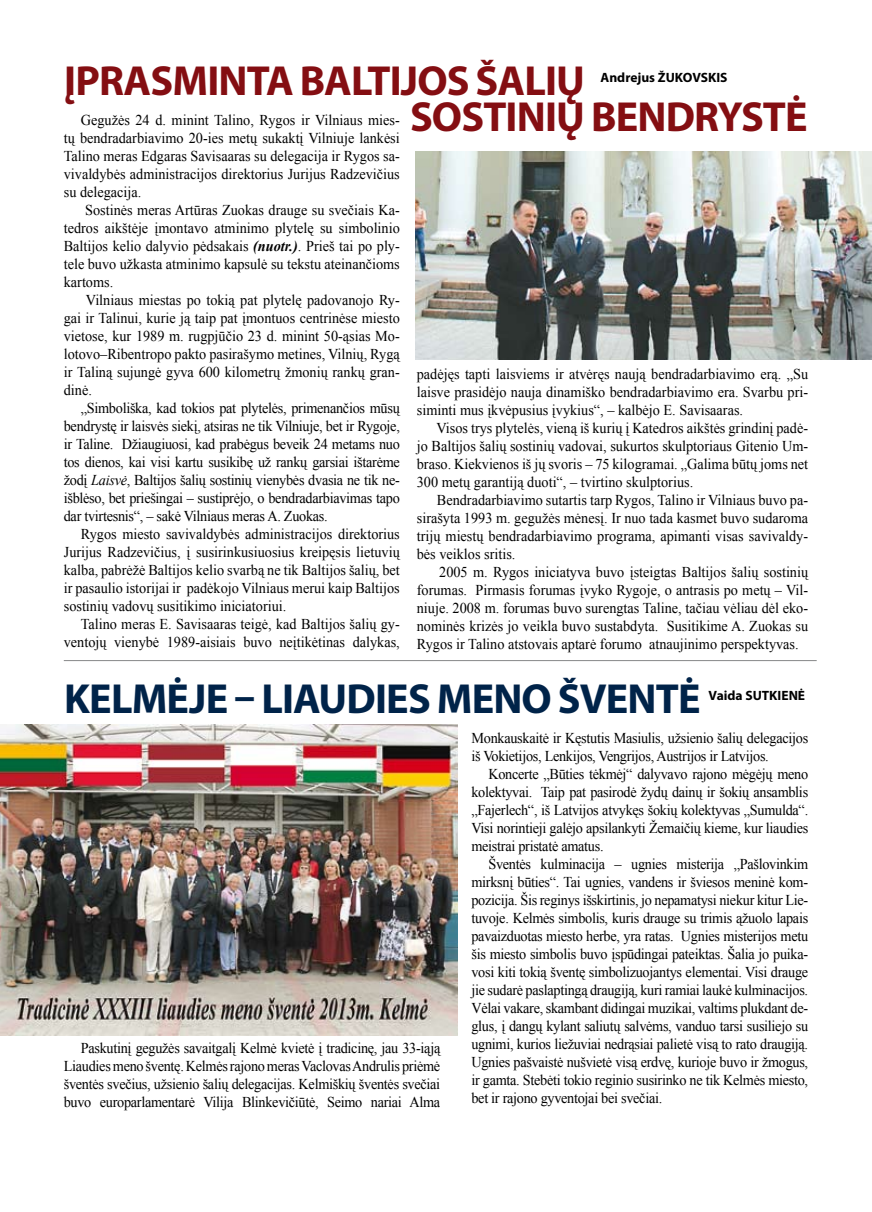
<style>
.page{position:relative;width:872px;height:1212px;background:#fff}
.page>*{position:absolute;margin:0;border:0;box-sizing:border-box;transform-origin:0 0}
.t1{font:700 42.15px "Myriad Pro";letter-spacing:-.02em;color:#840e12}
.t2{font:700 42.15px "Myriad Pro";letter-spacing:-.02em;color:#002349}
.t3{font:15px/18px "Times New Roman";color:#000;text-align:justify;scale:.95 1}
.t4{font:15px/18px "Times New Roman";letter-spacing:-.02em;color:#000;scale:.95 1}
.t5{font:700 13.5px "Myriad Pro";color:#000}
.s1{font-weight:700;font-style:italic}
.s2{font-style:italic}
</style>
<div class="page">
<hr style="left:64px;top:660px;width:752px;height:1px;background:#878889">
<img style="left:0;top:725px;width:457px;height:310px">
<img style="left:416px;top:152px;width:456px;height:207px">
<h1 class="t1" style="left:64px;top:54px;width:85px">ĮPRASMIN</h1>
<h1 class="t1" style="left:247px;top:54px;width:251px">TABALTIJOS ŠALIŲ</h1>
<p class="t3" style="left:81px;top:111px;width:337px">Gegužės 24 d. minint Talino, Rygos ir Vilniaus mies-</p>
<p class="t5" style="left:600px;top:69px;width:92px">Andrejus ŽUKOVS</p>
<p class="t5" style="left:708px;top:69px;width:15px">KIS</p>
<h1 class="t1" style="left:410px;top:90px;width:116px">SOSTINIŲ</h1>
<h1 class="t1" style="left:591px;top:90px;width:26px">BEND</h1>
<h1 class="t1" style="left:694px;top:90px;width:115px">RYSTĖ</h1>
<p class="t3" style="left:64px;top:129px;width:355px">tų bendradarbiavimo 20-ies metų sukaktį Vilniuje lankėsi Talino meras Edgaras Savisaaras su delegacija ir Rygos sa&shy;vivaldybės administracijos direktorius Jurijus Radzevičius su delegacija.</p>
<p class="t3" style="left:64px;top:201px;width:355px;text-indent:21px">Sostinės meras Artūras Zuokas drauge su svečiais Ka&shy;tedros aikštėje įmontavo atminimo plytelę su simbolinio Baltijos kelio dalyvio pėdsakais <span class="s1">(nuotr.)</span>. Prieš tai po ply&shy;tele buvo užkasta atminimo kapsulė su tekstu ateinančioms kartoms.</p>
<p class="t3" style="left:64px;top:291px;width:355px;text-indent:22px">Vilniaus miestas po tokią pat plytelę padovanojo Ry&shy;gai ir Talinui, kurie ją taip pat įmontuos centrinėse miesto vietose, kur 1989 m. rugpjūčio 23 d. minint 50-ąsias Mo&shy;lotovo–Ribentropo pakto pasirašymo metines, Vilnių, Rygą ir Taliną sujungė gyva 600 kilometrų žmonių rankų gran&shy;dinė.</p>
<p class="t3" style="left:64px;top:399px;width:355px;text-indent:17px">„Simboliška, kad tokios pat plytelės, primenančios mūsų bendrystę ir laisvės siekį, atsiras ne tik Vilniuje, bet ir Rygoje, ir Taline. Džiaugiuosi, kad prabėgus beveik 24 metams nuo tos dienos, kai visi kartu susikibę už rankų garsiai ištarėme žodį <span class="s2">Laisvė</span>, Baltijos šalių sostinių vienybės dvasia ne tik ne&shy;išblėso, bet priešingai – sustiprėjo, o bendradarbiavimas tapo dar tvirtesnis“, – sakė Vilniaus meras A. Zuokas.</p>
<p class="t3" style="left:64px;top:525px;width:355px;text-indent:17px">Rygos miesto savivaldybės administracijos direktorius Jurijus Radzevičius, į susirinkusiuosius kreipęsis lietuvių kalba, pabrėžė Baltijos kelio svarbą ne tik Baltijos šalių, bet ir pasaulio istorijai ir padėkojo Vilniaus merui kaip Baltijos sostinių vadovų susitikimo iniciatoriui.</p>
<p class="t3" style="left:64px;top:615px;width:355px;text-align:right">Talino meras E. Savisaaras teigė, kad Baltijos šalių gy&shy;ventojų vienybė 1989-aisiais buvo neįtikėtinas dalykas,</p>
<p class="t3" style="left:417px;top:365px;width:413px">padėjęs tapti laisviems ir atvėręs naują bendradarbiavimo erą. „Su laisve prasidėjo nauja dinamiško bendradarbiavimo era. Svarbu pri&shy;siminti mus įkvėpusius įvykius“, – kalbėjo E. Savisaaras.</p>
<p class="t3" style="left:417px;top:419px;width:413px;text-indent:20px">Visos trys plytelės, vieną iš kurių į Katedros aikštės grindinį padė&shy;jo Baltijos šalių sostinių vadovai, sukurtos skulptoriaus Gitenio Um&shy;braso. Kiekvienos iš jų svoris – 75 kilogramai. „Galima būtų joms net 300 metų garantiją duoti“, – tvirtino skulptorius.</p>
<p class="t3" style="left:417px;top:491px;width:413px;text-indent:20px">Bendradarbiavimo sutartis tarp Rygos, Talino ir Vilniaus buvo pa&shy;sirašyta 1993 m. gegužės mėnesį. Ir nuo tada kasmet buvo sudaroma trijų miestų bendradarbiavimo programa, apimanti visas savivaldy&shy;bės veiklos sritis.</p>
<p class="t3" style="left:417px;top:563px;width:413px;text-indent:22px">2005 m. Rygos iniciatyva buvo įsteigtas Baltijos šalių sostinių forumas. Pirmasis forumas įvyko Rygoje, o antrasis po metų – Vil&shy;niuje. 2008 m. forumas buvo surengtas Taline, tačiau vėliau dėl eko&shy;nominės krizės jo veikla buvo sustabdyta. Susitikime A. Zuokas su Rygos ir Talino atstovais aptarė forumo atnaujinimo perspektyvas.</p>
<h1 class="t2" style="left:64px;top:671px;width:51px">KELM</h1>
<h1 class="t2" style="left:167px;top:671px;width:201px">ĖJE – LIAUDIES</h1>
<h1 class="t2" style="left:437px;top:671px;width:29px">MENO</h1>
<h1 class="t2" style="left:558px;top:671px;width:25px">ŠVEN</h1>
<h1 class="t2" style="left:656px;top:671px;width:46px">TĖ</h1>
<p class="t5" style="left:708px;top:686px;width:98px">Vaida SUTKIEN Ė</p>
<p class="t4" style="left:471px;top:728px;width:356px">Monkauskaitė ir Kęstutis Masiulis, užsienio šalių delegacijos iš Vokietijos, Lenkijos, Vengrijos, Austrijos ir Latvijos.</p>
<p class="t3" style="left:471px;top:764px;width:356px;text-indent:17px">Koncerte „Būties tėkmėj“ dalyvavo rajono mėgėjų meno kolektyvai. Taip pat pasirodė žydų dainų ir šokių ansamblis „Fajerlech“, iš Latvijos atvykęs šokių kolektyvas „Sumulda“.<br>Visi norintieji galėjo apsilankyti Žemaičių kieme, kur liaudies meistrai pristatė amatus.</p>
<p class="t3" style="left:471px;top:854px;width:356px;text-indent:17px">Šventės kulminacija – ugnies misterija „Pašlovinkim mirksnį būties“. Tai ugnies, vandens ir šviesos meninė kom&shy;pozicija. Šis reginys išskirtinis, jo nepamatysi niekur kitur Lie&shy;tuvoje. Kelmės simbolis, kuris drauge su trimis ąžuolo lapais pavaizduotas miesto herbe, yra ratas. Ugnies misterijos metu šis miesto simbolis buvo įspūdingai pateiktas. Šalia jo puika&shy;vosi kiti tokią šventę simbolizuojantys elementai. Visi drauge jie sudarė paslaptingą draugiją, kuri ramiai laukė kulminacijos.<br>Vėlai vakare, skambant didingai muzikai, valtims plukdant de&shy;glus, į dangų kylant saliutų salvėms, vanduo tarsi susiliejo su ugnimi, kurios liežuviai nedrąsiai palietė visą to rato draugiją.<br>Ugnies pašvaistė nušvietė visą erdvę, kurioje buvo ir žmogus, ir gamta. Stebėti tokio reginio susirinko ne tik Kelmės miesto, bet ir rajono gyventojai bei svečiai.</p>
<p class="t3" style="left:64px;top:1039px;width:398px;text-indent:17px">Paskutinį gegužės savaitgalį Kelmė kvietė į tradicinę, jau 33-iąją Liaudies meno šventę. Kelmės rajono meras Vaclovas Andrulis priėmė šventės svečius, užsienio šalių delegacijas. Kelmiškių šventės svečiai buvo europarlamentarė Vilija Blinkevičiūtė, Seimo nariai Alma</p>
</div>
